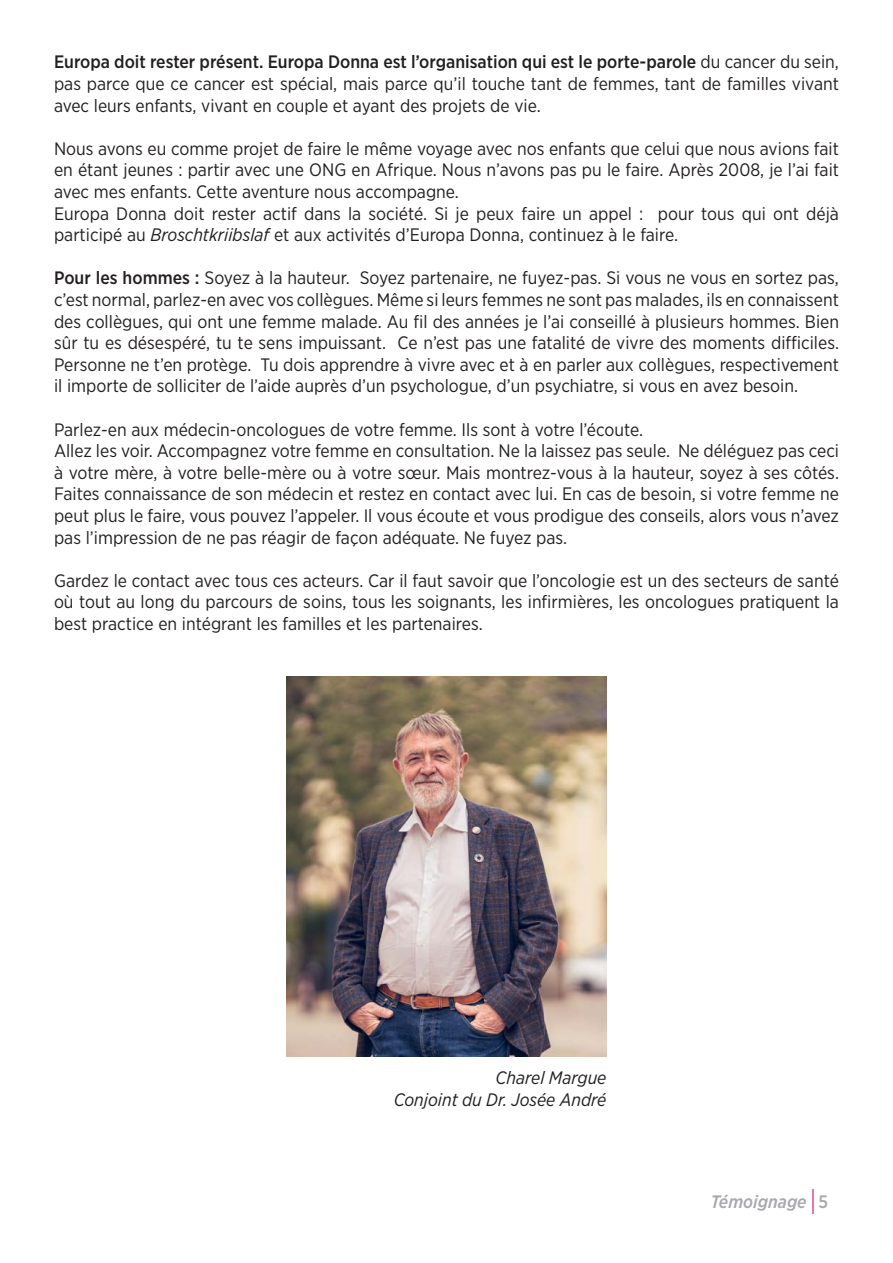
<style>
.page{position:relative;width:893px;height:1263px;background:#fff}
.page>*{position:absolute;margin:0;border:0;box-sizing:border-box;transform-origin:0 0}
.t1{font:18px/21.6px "Gotham Narrow";color:#231f20;text-align:justify}
.t2{font:italic 18px "Gotham Narrow";color:#231f20}
.t3{font:italic 500 18px "Gotham Narrow";color:#a8a9ad}
.s1{font-weight:500}
.s2{font-style:italic}
.s3{font-style:normal}
</style>
<div class="page">
<svg style="left:812px;top:1189px;width:1px;height:24px"></svg>
<img style="left:286px;top:676px;width:320px;height:381px">
<p class="t1" style="left:54px;top:51px;width:786px"><span class="s1">Europa doit rester présent. Europa Donna est l’organisation qui est le porte-parole</span> du cancer du sein, pas parce que ce cancer est spécial, mais parce qu’il touche tant de femmes, tant de familles vivant avec leurs enfants, vivant en couple et ayant des projets de vie.</p>
<p class="t1" style="left:54px;top:137px;width:787px">Nous avons eu comme projet de faire le même voyage avec nos enfants que celui que nous avions fait en étant jeunes : partir avec une ONG en Afrique. Nous n’avons pas pu le faire. Après 2008, je l’ai fait avec mes enfants. Cette aventure nous accompagne.</p>
<p class="t1" style="left:54px;top:202px;width:786px">Europa Donna doit rester actif dans la société. Si je peux faire un appel : pour tous qui ont déjà participé au <span class="s2">Broschtkriibslaf</span> et aux activités d’Europa Donna, continuez à le faire.</p>
<p class="t1" style="left:54px;top:267px;width:787px"><span class="s1">Pour les hommes :</span> Soyez à la hauteur. Soyez partenaire, ne fuyez-pas. Si vous ne vous en sortez pas, c’est normal, parlez-en avec vos collègues. Même si leurs femmes ne sont pas malades, ils en connaissent des collègues, qui ont une femme malade. Au fil des années je l’ai conseillé à plusieurs hommes. Bien sûr tu es désespéré, tu te sens impuissant. Ce n’est pas une fatalité de vivre des moments difficiles.<br>Personne ne t’en protège. Tu dois apprendre à vivre avec et à en parler aux collègues, respectivement il importe de solliciter de l’aide auprès d’un psychologue, d’un psychiatre, si vous en avez besoin.</p>
<p class="t1" style="left:54px;top:418px;width:591px">Parlez-en aux médecin-oncologues de votre femme. Ils sont à votre l’écoute.</p>
<p class="t1" style="left:54px;top:440px;width:787px">Allez les voir. Accompagnez votre femme en consultation. Ne la laissez pas seule. Ne déléguez pas ceci à votre mère, à votre belle-mère ou à votre sœur. Mais montrez-vous à la hauteur, soyez à ses côtés.<br>Faites connaissance de son médecin et restez en contact avec lui. En cas de besoin, si votre femme ne peut plus le faire, vous pouvez l’appeler. Il vous écoute et vous prodigue des conseils, alors vous n’avez pas l’impression de ne pas réagir de façon adéquate. Ne fuyez pas.</p>
<p class="t1" style="left:54px;top:569px;width:786px">Gardez le contact avec tous ces acteurs. Car il faut savoir que l’oncologie est un des secteurs de santé où tout au long du parcours de soins, tous les soignants, les infirmières, les oncologues pratiquent la best practice en intégrant les familles et les partenaires.</p>
<p class="t2" style="left:496px;top:1067px;width:112px">Charel Margue</p>
<p class="t2" style="left:394px;top:1088px;width:214px">Conjoint du Dr. Josée André</p>
<p class="t3" style="left:711px;top:1190px;width:119px">Témoignage <span class="s3">5</span></p>
</div>
